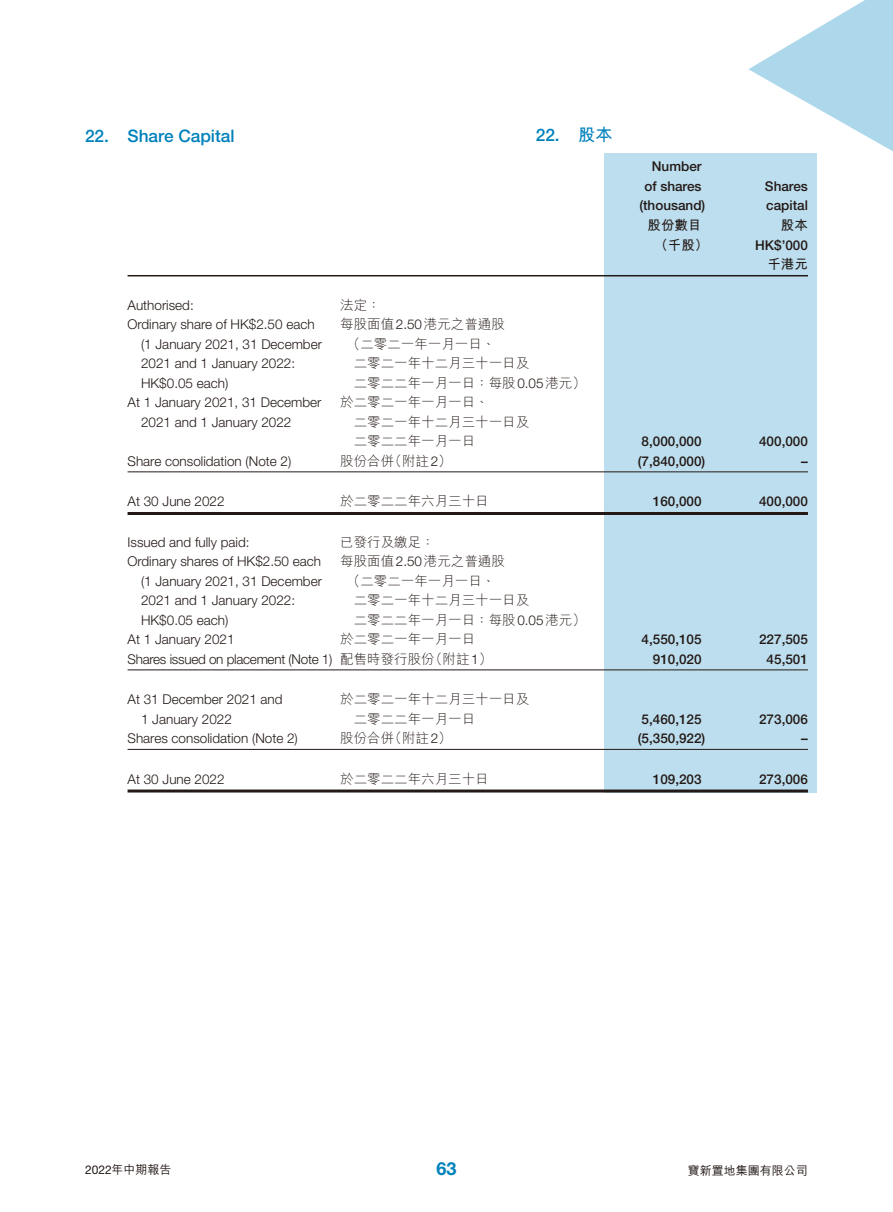
<style>
.page{position:relative;width:893px;height:1212px;background:#fff}
.page>*{position:absolute;margin:0;border:0;box-sizing:border-box;transform-origin:0 0}
.t1{font:700 18px "Helvetica Neue LT Std";color:#0081bb}
.t2{font:500 17.25px "Helvetica Neue LT Std";color:#0081bb}
.t3{font:300 13.5px "Helvetica Neue LT Std";color:#231916}
.t4{font:300 13.5px/19.5px "M Hei HK";color:#231916}
.t5{font:500 13.5px/19.5px "Helvetica Neue LT Std";color:#231916;text-align:center}
.t6{font:300 13.5px "Helvetica Neue LT Std";letter-spacing:-.02em;color:#231916}
.t7{font:700 13.5px "M Hei HK";color:#231916}
.t8{font:500 12px "M Hei HK";color:#231916}
.s1{font-family:"M Hei HK";font-weight:700}
.s2{font-family:"Helvetica Neue LT Std"}
.s3{font-family:"M Hei HK"}
.s4{font-family:"Helvetica Neue LT Std";font-weight:400}
</style>
<div class="page">
<svg style="left:748px;top:0;width:145px;height:255px"></svg>
<div style="left:604px;top:153px;width:212px;height:639px;background:#bcdeee"></div>
<hr style="left:128px;top:275px;width:680px;height:1px;background:#231916">
<hr style="left:128px;top:471px;width:680px;height:1px;background:#231916">
<hr style="left:128px;top:512px;width:680px;height:3px;background:#231916">
<hr style="left:128px;top:669px;width:680px;height:1px;background:#231916">
<hr style="left:128px;top:749px;width:680px;height:1px;background:#231916">
<hr style="left:128px;top:789px;width:680px;height:3px;background:#231916">
<p class="t2" style="left:85px;top:125px;width:151px">22. Share Capital</p>
<p class="t2" style="left:536px;top:125px;width:79px">22. <span class="s1">股本</span></p>
<p class="t3" style="left:128px;top:297px;width:68px">Authorised:</p>
<p class="t4" style="left:340px;top:295px;width:42px">法定：</p>
<p class="t3" style="left:128px;top:316px;width:189px">Ordinary share of HK$2.50 each</p>
<p class="t4" style="left:340px;top:314px;width:166px">每股面值<span class="s2">2.50</span>港元之普通股</p>
<p class="t3" style="left:141px;top:336px;width:182px">(1 January 2021, 31 December</p>
<p class="t4" style="left:347px;top:334px;width:150px">（二零二一年一月一日、</p>
<p class="t3" style="left:141px;top:355px;width:156px">2021 and 1 January 2022:</p>
<p class="t4" style="left:354px;top:353px;width:177px">二零二一年十二月三十一日及</p>
<p class="t3" style="left:141px;top:375px;width:89px">HK$0.05 each)</p>
<p class="t4" style="left:354px;top:373px;width:234px">二零二二年一月一日：每股<span class="s2">0.05</span>港元）</p>
<p class="t3" style="left:128px;top:394px;width:195px">At 1 January 2021, 31 December</p>
<p class="t4" style="left:340px;top:392px;width:150px">於二零二一年一月一日、</p>
<p class="t3" style="left:141px;top:414px;width:152px">2021 and 1 January 2022</p>
<p class="t4" style="left:354px;top:412px;width:177px">二零二一年十二月三十一日及二零二二年一月一日</p>
<p class="t5" style="left:644px;top:156px;width:59px">Number of shares</p>
<p class="t5" style="left:765px;top:176px;width:45px">Shares</p>
<p class="t5" style="left:639px;top:195px;width:68px">(thousand)</p>
<p class="t5" style="left:766px;top:195px;width:43px">capital</p>
<p class="t7" style="left:648px;top:216px;width:55px">股份數目</p>
<p class="t7" style="left:781px;top:216px;width:28px">股本</p>
<p class="t7" style="left:654px;top:235px;width:55px">（千股）</p>
<p class="t5" style="left:755px;top:235px;width:54px">HK$’000</p>
<p class="t7" style="left:767px;top:255px;width:42px">千港元</p>
<p class="t5" style="left:642px;top:432px;width:62px">8,000,000</p>
<p class="t5" style="left:759px;top:432px;width:50px">400,000</p>
<p class="t3" style="left:128px;top:453px;width:165px">Share consolidation (Note 2)</p>
<p class="t4" style="left:340px;top:451px;width:113px">股份合併（附註<span class="s2">2</span>）</p>
<p class="t5" style="left:638px;top:451px;width:69px">(7,840,000)</p>
<p class="t5" style="left:801px;top:451px;width:8px">–</p>
<p class="t3" style="left:128px;top:493px;width:99px">At 30 June 2022</p>
<p class="t4" style="left:340px;top:491px;width:150px">於二零二二年六月三十日</p>
<p class="t5" style="left:653px;top:492px;width:50px">160,000</p>
<p class="t5" style="left:759px;top:492px;width:50px">400,000</p>
<p class="t3" style="left:128px;top:534px;width:123px">Issued and fully paid:</p>
<p class="t4" style="left:340px;top:532px;width:96px">已發行及繳足：</p>
<p class="t3" style="left:128px;top:553px;width:195px">Ordinary shares of HK$2.50 each</p>
<p class="t4" style="left:340px;top:551px;width:166px">每股面值<span class="s2">2.50</span>港元之普通股</p>
<p class="t3" style="left:141px;top:573px;width:182px">(1 January 2021, 31 December</p>
<p class="t4" style="left:347px;top:571px;width:150px">（二零二一年一月一日、</p>
<p class="t3" style="left:141px;top:592px;width:156px">2021 and 1 January 2022:</p>
<p class="t4" style="left:354px;top:590px;width:177px">二零二一年十二月三十一日及</p>
<p class="t3" style="left:141px;top:612px;width:89px">HK$0.05 each)</p>
<p class="t4" style="left:354px;top:610px;width:234px">二零二二年一月一日：每股<span class="s2">0.05</span>港元）</p>
<p class="t3" style="left:128px;top:631px;width:109px">At 1 January 2021</p>
<p class="t4" style="left:340px;top:629px;width:136px">於二零二一年一月一日</p>
<p class="t5" style="left:642px;top:630px;width:62px">4,550,105</p>
<p class="t5" style="left:759px;top:630px;width:50px">227,505</p>
<p class="t6" style="left:128px;top:651px;width:366px">Shares issued on placement (Note 1) <span class="s3">配售時發行股份（附註</span>1<span class="s3">）</span></p>
<p class="t5" style="left:653px;top:649px;width:50px">910,020</p>
<p class="t5" style="left:767px;top:649px;width:43px">45,501</p>
<p class="t3" style="left:128px;top:691px;width:157px">At 31 December 2021 and</p>
<p class="t4" style="left:340px;top:689px;width:190px">於二零二一年十二月三十一日及</p>
<p class="t3" style="left:141px;top:711px;width:92px">1 January 2022</p>
<p class="t4" style="left:354px;top:709px;width:123px">二零二二年一月一日</p>
<p class="t5" style="left:642px;top:709px;width:62px">5,460,125</p>
<p class="t5" style="left:759px;top:709px;width:50px">273,006</p>
<p class="t3" style="left:128px;top:730px;width:172px">Shares consolidation (Note 2)</p>
<p class="t4" style="left:340px;top:728px;width:113px">股份合併（附註<span class="s2">2</span>）</p>
<p class="t5" style="left:638px;top:729px;width:69px">(5,350,922)</p>
<p class="t5" style="left:801px;top:729px;width:8px">–</p>
<p class="t3" style="left:128px;top:771px;width:99px">At 30 June 2022</p>
<p class="t4" style="left:340px;top:769px;width:150px">於二零二二年六月三十日</p>
<p class="t5" style="left:653px;top:769px;width:50px">109,203</p>
<p class="t5" style="left:759px;top:769px;width:50px">273,006</p>
<p class="t8" style="left:85px;top:1161px;width:88px"><span class="s4">2022</span>年中期報告</p>
<h1 class="t1" style="left:436px;top:1157px;width:22px">63</h1>
<p class="t8" style="left:688px;top:1162px;width:122px">寶新置地集團有限公司</p>
</div>
